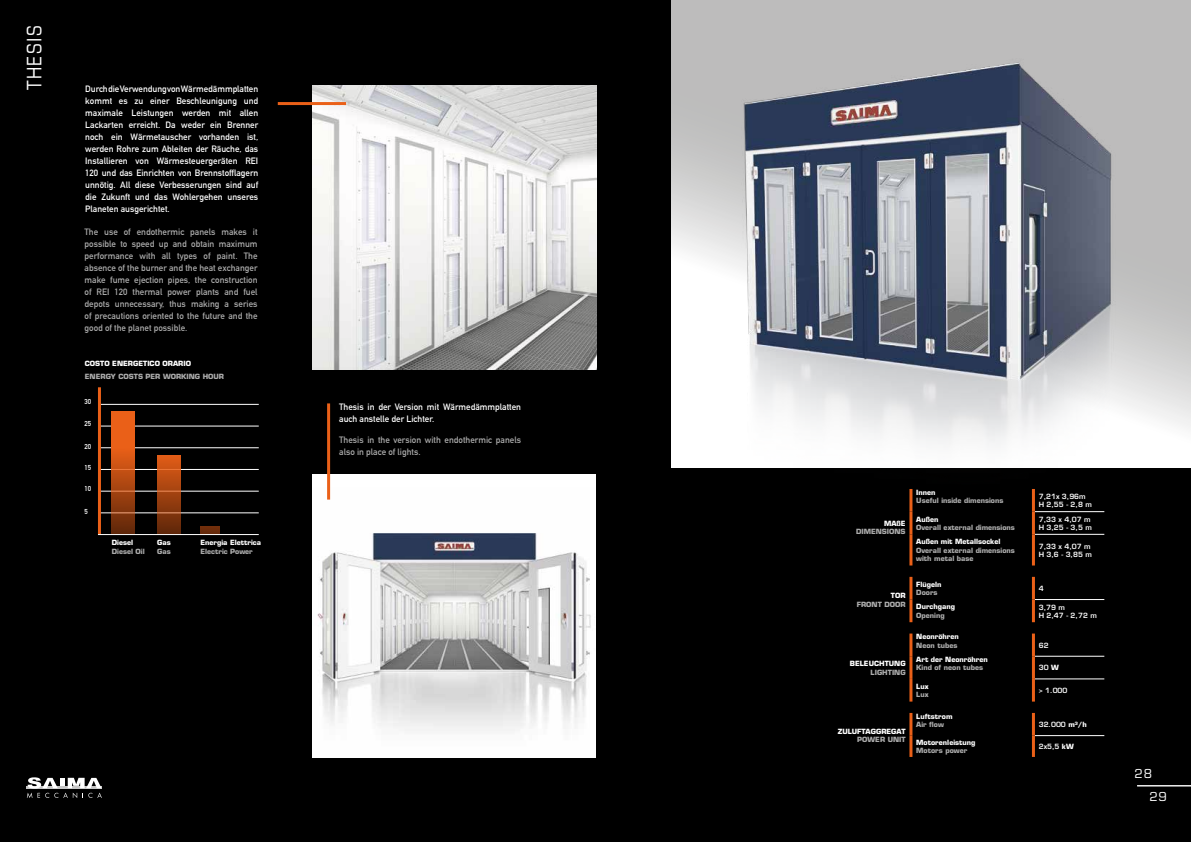
<style>
.page{position:relative;width:1191px;height:842px;background:#000}
.page>*{position:absolute;margin:0;border:0;box-sizing:border-box;transform-origin:0 0}
.t1{font:condensed 20px "Eurostile";letter-spacing:.07em;color:#fff}
.t2{font:12px "Eurostile";color:#fff}
.t3{font:700 9px/12px "DIN Alternate";color:#fff;text-align:justify}
.t4{font:700 9px/12px "DIN Alternate";color:#acacac;text-align:justify}
.t5{font:700 7px/8.4px "Eurostile";color:#acacac}
.t6{font:700 7px "Eurostile";color:#fff}
.t7{font:600 7px/8.4px "Eurostile";color:#fff}
.t8{font:700 7px "DIN Alternate";color:#fff}
.s1{font-weight:700}
</style>
<div class="page">
<svg style="left:27px;top:777px;width:75px;height:21px"></svg>
<img style="left:312px;top:86px;width:284px;height:283px">
<hr style="left:278px;top:102px;width:68px;height:3px;background:#ea6018">
<hr style="left:1035px;top:534px;width:69px;height:1px;background:#fff">
<hr style="left:1035px;top:599px;width:69px;height:1px;background:#fff">
<hr style="left:1035px;top:656px;width:69px;height:1px;background:#fff">
<hr style="left:1035px;top:679px;width:69px;height:1px;background:#fff">
<hr style="left:1035px;top:735px;width:69px;height:1px;background:#fff">
<hr style="left:909px;top:512px;width:3px;height:22px;background:#ea6018">
<hr style="left:1032px;top:512px;width:3px;height:22px;background:#ea6018">
<hr style="left:909px;top:534px;width:3px;height:31px;background:#ea6018">
<hr style="left:1032px;top:534px;width:3px;height:31px;background:#ea6018">
<hr style="left:909px;top:577px;width:3px;height:22px;background:#ea6018">
<hr style="left:1032px;top:577px;width:3px;height:22px;background:#ea6018">
<hr style="left:909px;top:599px;width:3px;height:23px;background:#ea6018">
<hr style="left:1032px;top:599px;width:3px;height:23px;background:#ea6018">
<hr style="left:909px;top:633px;width:3px;height:23px;background:#ea6018">
<hr style="left:1032px;top:633px;width:3px;height:23px;background:#ea6018">
<hr style="left:909px;top:656px;width:3px;height:23px;background:#ea6018">
<hr style="left:1032px;top:656px;width:3px;height:23px;background:#ea6018">
<hr style="left:909px;top:679px;width:3px;height:23px;background:#ea6018">
<hr style="left:1032px;top:679px;width:3px;height:23px;background:#ea6018">
<hr style="left:909px;top:713px;width:3px;height:23px;background:#ea6018">
<hr style="left:1032px;top:713px;width:3px;height:23px;background:#ea6018">
<hr style="left:909px;top:736px;width:3px;height:21px;background:#ea6018">
<hr style="left:1032px;top:736px;width:3px;height:21px;background:#ea6018">
<hr style="left:100px;top:513px;width:159px;height:1px;background:#fff">
<hr style="left:100px;top:491px;width:159px;height:1px;background:#fff">
<hr style="left:100px;top:469px;width:159px;height:1px;background:#fff">
<hr style="left:100px;top:447px;width:159px;height:1px;background:#fff">
<hr style="left:100px;top:426px;width:159px;height:1px;background:#fff">
<hr style="left:100px;top:404px;width:159px;height:1px;background:#fff">
<svg style="left:112px;top:411px;width:23px;height:123px;background:#ba4d14"></svg>
<svg style="left:157px;top:455px;width:23px;height:79px;background:#a24412"></svg>
<div style="left:200px;top:526px;width:20px;height:9px;background:#6b2c0b"></div>
<div style="left:312px;top:474px;width:283px;height:284px;background:#fff"></div>
<img style="left:317px;top:487px;width:274px;height:244px">
<hr style="left:327px;top:403px;width:3px;height:97px;background:#ea6018">
<svg style="left:672px;top:0;width:519px;height:468px;background:#c7c6c6"></svg>
<img style="left:650px;top:13px;width:498px;height:499px">
<hr style="left:1137px;top:785px;width:54px;height:1px;background:#fff">
<hr style="left:98px;top:387px;width:3px;height:147px;background:#ea6018">
<hr style="left:98px;top:534px;width:161px;height:1px;background:#fff">
<h1 class="t1" style="left:22px;top:90px;width:66px;rotate:-90deg">THESIS</h1>
<p class="t3" style="left:85px;top:82px;width:174px">Durch die Verwendung von Wärmedämmplatten kommt es zu einer Beschleunigung und maximale Leistungen werden mit allen Lackarten erreicht. Da weder ein Brenner noch ein Wärmetauscher vorhanden ist, werden Rohre zum Ableiten der Räuche, das Installieren von Wärmesteuergeräten REI 120 und das Einrichten von Brennstofflagern unnötig. All diese Verbesserungen sind auf die Zukunft und das Wohlergehen unseres Planeten ausgerichtet.</p>
<p class="t4" style="left:85px;top:225px;width:174px">The use of endothermic panels makes it possible to speed up and obtain maximum performance with all types of paint. The absence of the burner and the heat exchanger make fume ejection pipes, the construction of REI 120 thermal power plants and fuel depots unnecessary, thus making a series of precautions oriented to the future and the good of the planet possible.</p>
<p class="t6" style="left:85px;top:359px;width:108px">COSTO ENERGETICO ORARIO</p>
<p class="t5" style="left:85px;top:372px;width:141px">ENERGY COSTS PER WORKING HOUR</p>
<p class="t8" style="left:85px;top:397px;width:8px">30</p>
<p class="t8" style="left:85px;top:418px;width:8px">25</p>
<p class="t8" style="left:85px;top:441px;width:8px">20</p>
<p class="t8" style="left:85px;top:462px;width:8px">15</p>
<p class="t8" style="left:85px;top:484px;width:8px">10</p>
<p class="t8" style="left:85px;top:506px;width:5px">5</p>
<p class="t6" style="left:112px;top:538px;width:23px">Diesel</p>
<p class="t5" style="left:112px;top:547px;width:34px">Diesel Oil</p>
<p class="t6" style="left:157px;top:538px;width:15px">Gas</p>
<p class="t5" style="left:157px;top:547px;width:15px">Gas</p>
<p class="t6" style="left:200px;top:538px;width:62px">Energia Elettrica</p>
<p class="t5" style="left:200px;top:547px;width:54px">Electric Power</p>
<p class="t3" style="left:339px;top:401px;width:183px">Thesis in der Version mit Wärmedämmplatten auch anstelle der Lichter.</p>
<p class="t4" style="left:339px;top:433px;width:183px">Thesis in the version with endothermic panels also in place of lights.</p>
<p class="t6" style="left:884px;top:519px;width:23px">MAßE</p>
<p class="t5" style="left:856px;top:527px;width:51px">DIMENSIONS</p>
<p class="t6" style="left:891px;top:591px;width:16px">TOR</p>
<p class="t5" style="left:856px;top:600px;width:50px">FRONT DOOR</p>
<p class="t6" style="left:850px;top:659px;width:57px">BELEUCHTUNG</p>
<p class="t5" style="left:870px;top:668px;width:37px">LIGHTING</p>
<p class="t6" style="left:837px;top:727px;width:69px">ZULUFTAGGREGAT</p>
<p class="t5" style="left:857px;top:735px;width:50px">POWER UNIT</p>
<p class="t6" style="left:916px;top:488px;width:21px">Innen</p>
<p class="t5" style="left:916px;top:496px;width:89px">Useful inside dimensions</p>
<p class="t7" style="left:1038px;top:492px;width:55px">7,21x 3,96m<br>H 2,55 - 2,8 m</p>
<p class="t6" style="left:916px;top:515px;width:24px">Außen</p>
<p class="t5" style="left:916px;top:523px;width:100px">Overall external dimensions</p>
<p class="t7" style="left:1038px;top:515px;width:55px">7,33 x 4,07 m<br>H 3,25 - 3,5 m</p>
<p class="t6" style="left:916px;top:537px;width:86px">Außen mit Metallsockel</p>
<p class="t5" style="left:916px;top:546px;width:100px">Overall external dimensions with metal base</p>
<p class="t7" style="left:1038px;top:542px;width:55px">7,33 x 4,07 m<br>H 3,6 - 3,85 m</p>
<p class="t6" style="left:916px;top:580px;width:27px">Flügeln</p>
<p class="t5" style="left:916px;top:588px;width:23px">Doors</p>
<p class="t7" style="left:1038px;top:584px;width:6px">4</p>
<p class="t6" style="left:916px;top:602px;width:40px">Durchgang</p>
<p class="t5" style="left:916px;top:611px;width:30px">Opening</p>
<p class="t7" style="left:1038px;top:603px;width:60px">3,79 m<br>H 2,47 - 2,72 m</p>
<p class="t6" style="left:916px;top:632px;width:44px">Neonröhren</p>
<p class="t5" style="left:916px;top:641px;width:43px">Neon tubes</p>
<p class="t7" style="left:1038px;top:641px;width:11px">62</p>
<p class="t6" style="left:916px;top:655px;width:73px">Art der Neonröhren</p>
<p class="t5" style="left:916px;top:664px;width:69px">Kind of neon tubes</p>
<p class="t7" style="left:1038px;top:663px;width:22px">30 <span class="s1">W</span></p>
<p class="t6" style="left:916px;top:682px;width:14px">Lux</p>
<p class="t5" style="left:916px;top:690px;width:14px">Lux</p>
<p class="t7" style="left:1038px;top:686px;width:30px">&gt; 1.000</p>
<p class="t6" style="left:916px;top:712px;width:38px">Luftstrom</p>
<p class="t5" style="left:916px;top:720px;width:29px">Air flow</p>
<p class="t7" style="left:1038px;top:720px;width:49px">32.000 <span class="s1">m³/h</span></p>
<p class="t6" style="left:916px;top:738px;width:61px">Motorenleistung</p>
<p class="t5" style="left:916px;top:746px;width:52px">Motors power</p>
<p class="t7" style="left:1038px;top:742px;width:37px">2x5,5 <span class="s1">kW</span></p>
<h2 class="t2" style="left:1134px;top:766px;width:19px">28</h2>
<h2 class="t2" style="left:1149px;top:790px;width:19px">29</h2>
</div>
